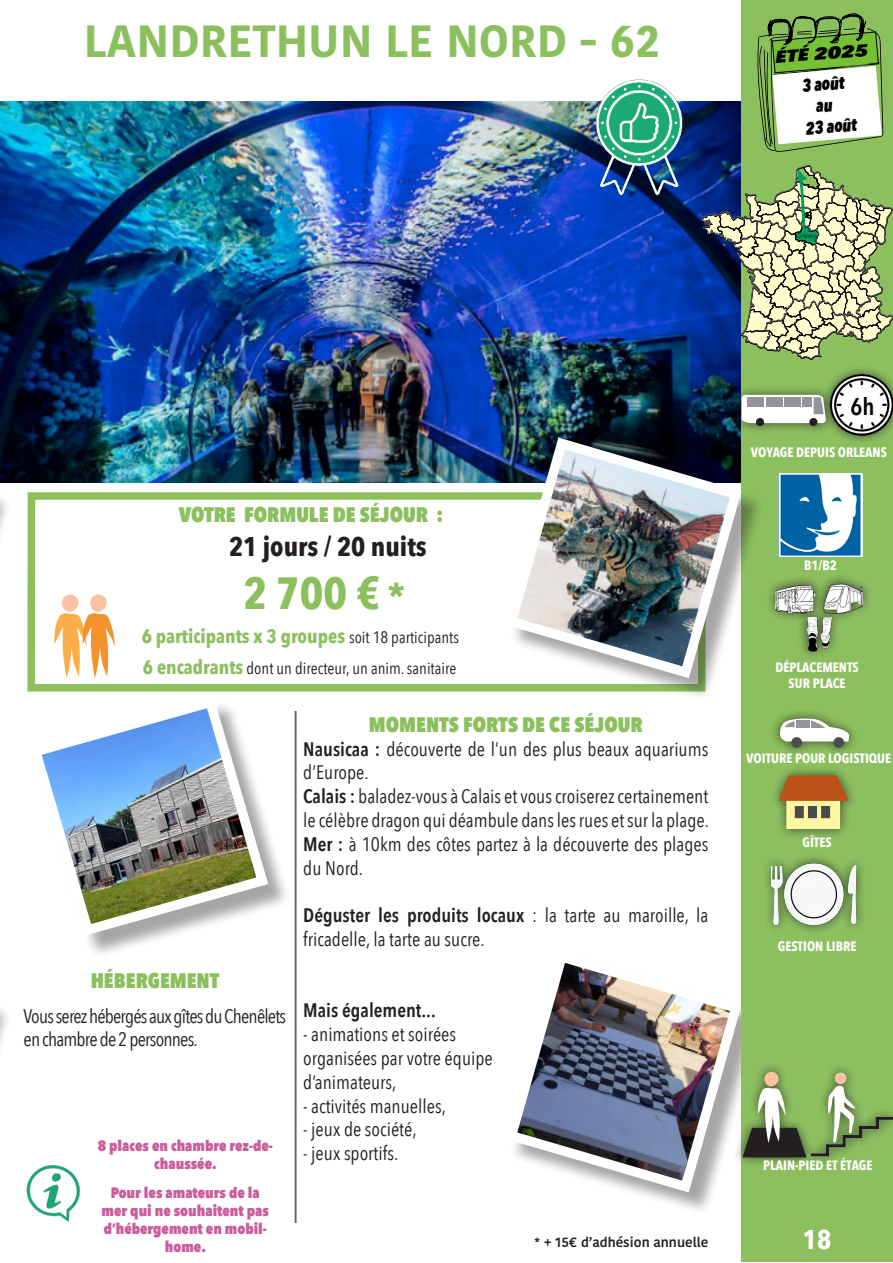
<style>
.page{position:relative;width:893px;height:1263px;background:#fff}
.page>*{position:absolute;margin:0;border:0;box-sizing:border-box;transform-origin:0 0}
.t1{font:700 45px "Kohinoor Bangla";color:#8cc05f}
.t2{font:700 45px "Avenir Next Condensed";color:#8cc05f}
.t3{font:700 27px "Avenir Next Condensed";color:#231f20}
.t4{font:700 27px "Avenir Next Condensed";color:#fff}
.t5{font:600 24px "Avenir Next Condensed";color:#000}
.t6{font:800 21px "Avenir Next Condensed";color:#8cc05f}
.t7{font:19.5px/23.7px "Avenir Next Condensed";color:#231f20}
.t8{font:19.5px/23.7px "Avenir Next Condensed";letter-spacing:-.04em;color:#231f20}
.t9{font:700 19.5px "Avenir Next Condensed";color:#8cc05f}
.t10{font:600 19.5px "Avenir Next Condensed";color:#231f20}
.t11{font:italic 800 17.85px/21.5px "Avenir Next Condensed";color:#000;text-align:center;scale:.89 1}
.t12{font:italic 800 17.1px "Avenir Next Condensed";color:#000;scale:1.43 1}
.t13{font:16.5px "Avenir Next Condensed";color:#231f20}
.t14{font:800 15px/18px "Avenir Next Condensed";color:#c95d9b;text-align:center}
.t15{font:700 13.5px/16.2px "Avenir Next Condensed";color:#fff;text-align:center}
.t16{font:600 13.5px "Kohinoor Bangla";color:#231f20}
.t17{font:6.45px "Myriad Pro";color:#231f20}
.s1{font-size:37.5px}
.s2{font-weight:400;font-size:16.5px;color:#231f20}
.s3{font-weight:700;font-size:19.5px;color:#8cc05f}
.s4{font-weight:600}
</style>
<div class="page">
<hr style="left:295px;top:711px;width:2px;height:512px;background:#231f20">
<div style="left:33px;top:700px;width:258px;height:259px;background:#231f20;opacity:.4"></div>
<svg style="left:27px;top:691px;width:247px;height:250px"></svg>
<div style="left:27px;top:492px;width:679px;height:199px;border:8px solid #8cc05f"></div>
<div style="left:509px;top:954px;width:255px;height:261px;background:#231f20;opacity:.4"></div>
<img style="left:509px;top:945px;width:233px;height:253px">
<img style="left:0;top:101px;width:742px;height:382px">
<svg style="left:54px;top:594px;width:61px;height:84px"></svg>
<div style="left:742px;top:0;width:151px;height:1261px;background:#8cc05f"></div>
<div style="left:731px;top:384px;width:105px;height:52px;background:#231f20;opacity:.75"></div>
<div style="left:756px;top:418px;width:8px;height:8px;background:#231f20;border-radius:50%"></div>
<div style="left:809px;top:418px;width:8px;height:8px;background:#231f20;border-radius:50%"></div>
<svg style="left:742px;top:395px;width:78px;height:28px"></svg>
<img style="left:778px;top:473px;width:85px;height:84px">
<svg style="left:757px;top:13px;width:126px;height:139px"></svg>
<svg style="left:702px;top:164px;width:191px;height:195px"></svg>
<div style="left:769px;top:764px;width:89px;height:75px;background:#231f20;opacity:.75"></div>
<svg style="left:778px;top:775px;width:71px;height:54px"></svg>
<div style="left:733px;top:1061px;width:83px;height:107px;background:#231f20;opacity:.75"></div>
<div style="left:764px;top:1072px;width:15px;height:14px;background:#fbc2a2;border-radius:7px"></div>
<svg style="left:742px;top:1087px;width:60px;height:70px"></svg>
<div style="left:765px;top:573px;width:109px;height:88px;background:#231f20;opacity:.75"></div>
<img style="left:776px;top:573px;width:87px;height:85px">
<div style="left:761px;top:853px;width:105px;height:82px;background:#231f20;opacity:.75"></div>
<img style="left:772px;top:856px;width:84px;height:75px">
<div style="left:770px;top:708px;width:89px;height:50px;background:#231f20;opacity:.75"></div>
<div style="left:791px;top:737px;width:11px;height:11px;background:#4b4c4d;border-radius:50%"></div>
<div style="left:833px;top:737px;width:11px;height:11px;background:#4b4c4d;border-radius:50%"></div>
<svg style="left:780px;top:718px;width:69px;height:23px"></svg>
<div style="left:0;top:441px;width:12px;height:260px;background:#231f20;opacity:.4"></div>
<div style="left:509px;top:441px;width:256px;height:260px;background:#231f20;opacity:.4"></div>
<img style="left:500px;top:432px;width:247px;height:252px">
<img style="left:26px;top:1165px;width:54px;height:57px">
<div style="left:802px;top:1062px;width:91px;height:105px;background:#231f20;opacity:.75"></div>
<svg style="left:812px;top:1073px;width:81px;height:83px"></svg>
<div style="left:835px;top:1073px;width:11px;height:11px;background:#fbc2a2;border-radius:50%"></div>
<div style="left:820px;top:364px;width:73px;height:82px;background:#231f20;opacity:.75"></div>
<img style="left:824px;top:369px;width:69px;height:73px">
<img style="left:577px;top:79px;width:122px;height:129px">
<h1 class="t1" style="left:84px;top:1px;width:577px">LANDRETHUN LE NORD - 62</h1>
<p class="t12" style="left:774px;top:46px;width:67px;rotate:-4deg">ÉTÉ 2025</p>
<p class="t11" style="left:801px;top:76px;width:59px;rotate:-5deg">3 août au<br>23 août</p>
<p class="t17" style="left:796px;top:232px;width:22px">Orléans</p>
<p class="t6" style="left:179px;top:501px;width:266px">VOTRE FORMULE DE SÉJOUR :</p>
<h2 class="t3" style="left:229px;top:529px;width:199px">21 jours / 20 nuits</h2>
<h1 class="t2" style="left:244px;top:564px;width:163px">2 700 € <span class="s1">*</span></h1>
<p class="t9" style="left:142px;top:623px;width:319px">6 participants x 3 groupes <span class="s2">soit 18 participants</span></p>
<p class="t13" style="left:143px;top:657px;width:315px"><span class="s3">6 encadrants</span> dont un directeur, un anim. sanitaire</p>
<p class="t6" style="left:91px;top:967px;width:130px">HÉBERGEMENT</p>
<p class="t8" style="left:24px;top:1005px;width:264px">Vous serez hébergés aux gîtes du Chenêlets en chambre de 2 personnes.</p>
<p class="t14" style="left:98px;top:1137px;width:176px">8 places en chambre rez-de&shy;chaussée.</p>
<p class="t14" style="left:102px;top:1184px;width:169px">Pour les amateurs de la mer qui ne souhaitent pas d’hébergement en mobil&shy;home.</p>
<p class="t6" style="left:369px;top:711px;width:275px">MOMENTS FORTS DE CE SÉJOUR</p>
<p class="t7" style="left:303px;top:738px;width:407px"><span class="s4">Nausicaa :</span> découverte de l’un des plus beaux aquariums d’Europe.<br><span class="s4">Calais :</span> baladez-vous à Calais et vous croiserez certainement le célèbre dragon qui déambule dans les rues et sur la plage.<br><span class="s4">Mer :</span> à 10km des côtes partez à la découverte des plages du Nord.</p>
<p class="t7" style="left:303px;top:904px;width:407px"><span class="s4">Déguster les produits locaux</span> : la tarte au maroille, la fricadelle, la tarte au sucre.</p>
<p class="t10" style="left:303px;top:998px;width:134px">Mais également...</p>
<p class="t7" style="left:303px;top:1023px;width:191px">- animations et soirées organisées par votre équipe d’animateurs,</p>
<p class="t7" style="left:303px;top:1094px;width:144px">- activités manuelles,</p>
<p class="t7" style="left:303px;top:1118px;width:115px">- jeux de société,</p>
<p class="t7" style="left:303px;top:1142px;width:97px">- jeux sportifs.</p>
<p class="t16" style="left:535px;top:1231px;width:175px">* + 15€ d’adhésion annuelle</p>
<p class="t5" style="left:850px;top:391px;width:26px">6h</p>
<p class="t15" style="left:751px;top:444px;width:137px">VOYAGE DEPUIS ORLEANS</p>
<p class="t15" style="left:804px;top:558px;width:34px">B1/B2</p>
<p class="t15" style="left:775px;top:659px;width:85px">DÉPLACEMENTS<br>SUR PLACE</p>
<p class="t15" style="left:746px;top:751px;width:146px">VOITURE POUR LOGISTIQUE</p>
<p class="t15" style="left:802px;top:834px;width:31px">GÎTES</p>
<p class="t15" style="left:778px;top:939px;width:80px">GESTION LIBRE</p>
<p class="t15" style="left:763px;top:1157px;width:111px">PLAIN-PIED ET ÉTAGE</p>
<h2 class="t4" style="left:803px;top:1221px;width:30px">18</h2>
</div>
